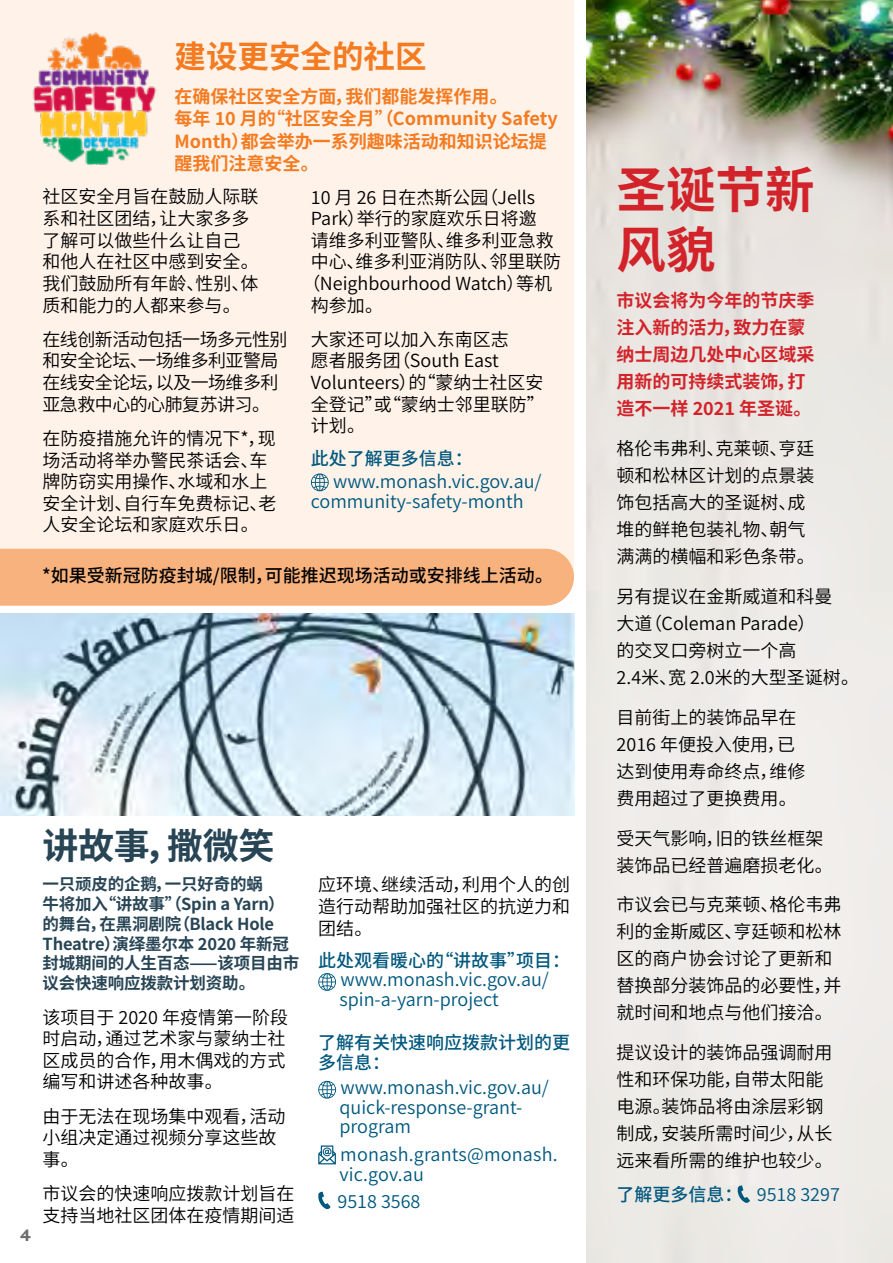
<style>
.page{position:relative;width:893px;height:1263px;background:#fff}
.page>*{position:absolute;margin:0;border:0;box-sizing:border-box;transform-origin:0 0}
.t1{font:700 49.5px/59.4px "Source Han Sans CN";color:#d2232a}
.t2{font:700 36px "Source Han Sans CN";letter-spacing:-.01em;color:#284555}
.t3{font:700 31.5px "Source Han Sans CN";color:#f47b20}
.t4{font:18px/21.6px "Source Han Sans CN";color:#000}
.t5{font:18px/19.5px "Source Han Sans CN";color:#00587e}
.t6{font:700 18px/22.5px "Source Han Sans CN";color:#f47b20}
.t7{font:700 18px/27px "Source Han Sans CN";color:#d2232a}
.t8{font:18px/21.6px "Source Han Sans CN";letter-spacing:-.03em;color:#000}
.t9{font:500 18px/19.5px "Source Han Sans CN";color:#00587e}
.t10{font:500 18px "Source Han Sans CN";color:#000}
.t11{font:700 16.5px/19.8px "Source Han Sans CN";letter-spacing:-.01em;color:#284555}
.t12{font:700 16.5px "Filson Pro";color:#6d6e71}
.s1{font-weight:500}
</style>
<div class="page">
<img style="left:0;top:613px;width:574px;height:202px">
<div style="left:0;top:0;width:574px;height:606px;background:#fef2e9"></div>
<img style="left:587px;top:0;width:306px;height:1263px">
<svg style="left:737px;top:1185px;width:13px;height:18px"></svg>
<svg style="left:318px;top:973px;width:18px;height:18px"></svg>
<svg style="left:318px;top:1081px;width:18px;height:18px"></svg>
<svg style="left:318px;top:1145px;width:18px;height:19px"></svg>
<svg style="left:318px;top:1191px;width:13px;height:19px"></svg>
<img style="left:30px;top:28px;width:129px;height:141px">
<svg style="left:311px;top:473px;width:18px;height:18px"></svg>
<div style="left:0;top:549px;width:546px;height:57px;background:#f8b27d"></div>
<h3 class="t3" style="left:175px;top:38px;width:253px">建设更安全的社区</h3>
<p class="t6" style="left:175px;top:85px;width:385px">在确保社区安全方面，我们都能发挥作用。<br>每年 10 月的“社区安全月”（Community Safety<br>Month）都会举办一系列趣味活动和知识论坛提醒我们注意安全。</p>
<p class="t4" style="left:43px;top:186px;width:218px">社区安全月旨在鼓励人际联系和社区团结，让大家多多了解可以做些什么让自己和他人在社区中感到安全。我们鼓励所有年龄、性别、体质和能力的人都来参与。</p>
<p class="t8" style="left:43px;top:329px;width:246px">在线创新活动包括一场多元性别和安全论坛、一场维多利亚警局在线安全论坛，以及一场维多利亚急救中心的心肺复苏讲习。</p>
<p class="t4" style="left:43px;top:428px;width:236px">在防疫措施允许的情况下*，现场活动将举办警民茶话会、车牌防窃实用操作、水域和水上安全计划、自行车免费标记、老人安全论坛和家庭欢乐日。</p>
<p class="t4" style="left:311px;top:186px;width:226px">10 月 26 日在杰斯公园（Jells</p>
<p class="t4" style="left:311px;top:208px;width:228px">Park）举行的家庭欢乐日将邀</p>
<p class="t4" style="left:311px;top:230px;width:244px">请维多利亚警队、维多利亚急救</p>
<p class="t4" style="left:311px;top:251px;width:252px">中心、维多利亚消防队、邻里联防</p>
<p class="t4" style="left:303px;top:273px;width:251px">（Neighbourhood Watch）等机</p>
<p class="t4" style="left:311px;top:294px;width:74px">构参加。</p>
<p class="t4" style="left:311px;top:329px;width:235px">大家还可以加入东南区志<br>愿者服务团（South East<br>Volunteers）的“蒙纳士社区安全登记”或“蒙纳士邻里联防”计划。</p>
<p class="t9" style="left:311px;top:449px;width:163px">此处了解更多信息：</p>
<p class="t5" style="left:311px;top:472px;width:232px;text-indent:22px">www.monash.vic.gov.au/ community-safety-month</p>
<p class="t10" style="left:42px;top:565px;width:512px">*如果受新冠防疫封城/限制，可能推迟现场活动或安排线上活动。</p>
<p class="t12" style="left:20px;top:1225px;width:12px">4</p>
<h2 class="t2" style="left:43px;top:826px;width:233px">讲故事，撒微笑</h2>
<p class="t11" style="left:43px;top:875px;width:258px">一只顽皮的企鹅，一只好奇的蜗<br>牛将加入“讲故事”（Spin a Yarn）的舞台，在黑洞剧院（Black Hole<br>Theatre）演绎墨尔本 2020 年新冠封城期间的人生百态——该项目由市议会快速响应拨款计划资助。</p>
<p class="t4" style="left:43px;top:1006px;width:247px">该项目于 2020 年疫情第一阶段时启动，通过艺术家与蒙纳士社区成员的合作，用木偶戏的方式编写和讲述各种故事。</p>
<p class="t4" style="left:43px;top:1106px;width:244px">由于无法在现场集中观看，活动小组决定通过视频分享这些故事。</p>
<p class="t4" style="left:43px;top:1183px;width:253px">市议会的快速响应拨款计划旨在支持当地社区团体在疫情期间适</p>
<p class="t4" style="left:318px;top:874px;width:254px;text-align:justify">应环境、继续活动，利用个人的创造行动帮助加强社区的抗逆力和团结。</p>
<p class="t9" style="left:318px;top:951px;width:254px">此处观看暖心的“讲故事”项目：</p>
<p class="t5" style="left:339px;top:970px;width:211px">www.monash.vic.gov.au/ spin-a-yarn-project</p>
<p class="t9" style="left:318px;top:1033px;width:253px">了解有关快速响应拨款计划的更多信息：</p>
<p class="t5" style="left:339px;top:1078px;width:211px">www.monash.vic.gov.au/ quick-response-grant&shy;program</p>
<p class="t5" style="left:339px;top:1145px;width:220px">monash.grants@monash. vic.gov.au</p>
<p class="t5" style="left:337px;top:1192px;width:85px">9518 3568</p>
<h1 class="t1" style="left:617px;top:161px;width:199px">圣诞节新风貌</h1>
<p class="t7" style="left:617px;top:288px;width:199px">市议会将为今年的节庆季注入新的活力，致力在蒙纳士周边几处中心区域采用新的可持续式装饰，打造不一样 2021 年圣诞。</p>
<p class="t4" style="left:617px;top:435px;width:200px;line-height:27px">格伦韦弗利、克莱顿、亨廷顿和松林区计划的点景装饰包括高大的圣诞树、成堆的鲜艳包装礼物、朝气满满的横幅和彩色条带。</p>
<p class="t4" style="left:617px;top:583px;width:244px;line-height:27px">另有提议在金斯威道和科曼<br>大道（Coleman Parade）<br>的交叉口旁树立一个高<br>2.4米、宽 2.0米的大型圣诞树。</p>
<p class="t4" style="left:617px;top:704px;width:190px;line-height:27px">目前街上的装饰品早在<br>2016 年便投入使用，已达到使用寿命终点，维修费用超过了更换费用。</p>
<p class="t4" style="left:617px;top:825px;width:218px;line-height:27px">受天气影响，旧的铁丝框架装饰品已经普遍磨损老化。</p>
<p class="t4" style="left:617px;top:891px;width:226px;line-height:27px">市议会已与克莱顿、格伦韦弗利的金斯威区、亨廷顿和松林区的商户协会讨论了更新和替换部分装饰品的必要性，并就时间和地点与他们接洽。</p>
<p class="t4" style="left:617px;top:1039px;width:218px;line-height:27px">提议设计的装饰品强调耐用性和环保功能，自带太阳能电源。装饰品将由涂层彩钢制成，安装所需时间少，从长远来看所需的维护也较少。</p>
<p class="t5" style="left:617px;top:1185px;width:225px"><span class="s1">了解更多信息：</span> 9518 3297</p>
</div>
